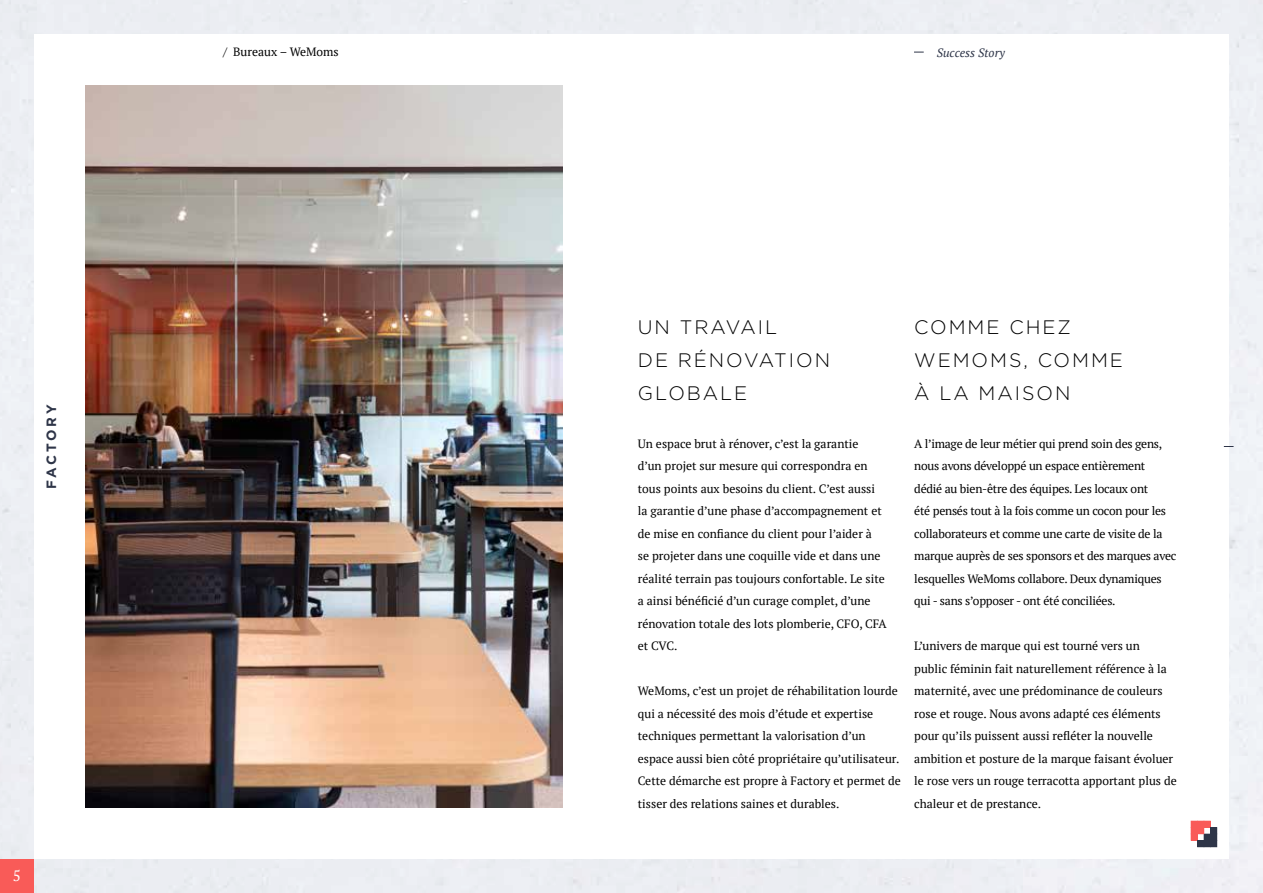
<style>
.page{position:relative;width:1263px;height:893px;background:#fff}
.page>*{position:absolute;margin:0;border:0;box-sizing:border-box;transform-origin:0 0}
.t1{font:300 19.5px/33px "Gotham";letter-spacing:.1em;color:#000}
.t2{font:15px "PT Serif";color:#fff}
.t3{font:700 13.5px "Gotham";letter-spacing:.19em;color:#2e3548}
.t4{font:12px/22.5px "PT Serif";color:#000}
.t5{font:12px/22.5px "PT Serif";letter-spacing:-.02em;color:#000}
.t6{font:italic 12px "PT Serif";color:#2e3548}
</style>
<div class="page">
<div style="left:0;top:859px;width:34px;height:34px;background:#f95b58"></div>
<svg style="left:1191px;top:821px;width:26px;height:26px"></svg>
<img style="left:85px;top:85px;width:477px;height:723px">
<p class="t3" style="left:42px;top:489px;width:86px;rotate:-90deg">FACTORY</p>
<p class="t2" style="left:13px;top:866px;width:9px">5</p>
<p class="t4" style="left:223px;top:40px;width:117px">/ Bureaux – WeMoms</p>
<p class="t6" style="left:937px;top:45px;width:70px">Success Story</p>
<h1 class="t1" style="left:638px;top:310px;width:194px">UN TRAVAIL<br>DE RÉNOVATION<br>GLOBALE</h1>
<h1 class="t1" style="left:914px;top:310px;width:210px">COMME CHEZ<br>WEMOMS, COMME<br>À LA MAISON</h1>
<p class="t4" style="left:638px;top:432px;width:250px">Un espace brut à rénover, c’est la garantie<br>d’un projet sur mesure qui correspondra en tous points aux besoins du client. C’est aussi la garantie d’une phase d’accompagnement et de mise en confiance du client pour l’aider à<br>se projeter dans une coquille vide et dans une réalité terrain pas toujours confortable. Le site a ainsi bénéficié d’un curage complet, d’une rénovation totale des lots plomberie, CFO, CFA et CVC.</p>
<p class="t4" style="left:638px;top:680px;width:264px">WeMoms, c’est un projet de réhabilitation lourde qui a nécessité des mois d’étude et expertise techniques permettant la valorisation d’un espace aussi bien côté propriétaire qu’utilisateur.<br>Cette démarche est propre à Factory et permet de tisser des relations saines et durables.</p>
<p class="t5" style="left:914px;top:432px;width:264px">A l’image de leur métier qui prend soin des gens, nous avons développé un espace entièrement dédié au bien-être des équipes. Les locaux ont<br>été pensés tout à la fois comme un cocon pour les collaborateurs et comme une carte de visite de la marque auprès de ses sponsors et des marques avec lesquelles WeMoms collabore. Deux dynamiques qui - sans s’opposer - ont été conciliées.</p>
<p class="t4" style="left:914px;top:635px;width:264px">L’univers de marque qui est tourné vers un<br>public féminin fait naturellement référence à la maternité, avec une prédominance de couleurs rose et rouge. Nous avons adapté ces éléments pour qu’ils puissent aussi refléter la nouvelle ambition et posture de la marque faisant évoluer le rose vers un rouge terracotta apportant plus de chaleur et de prestance.</p>
</div>
